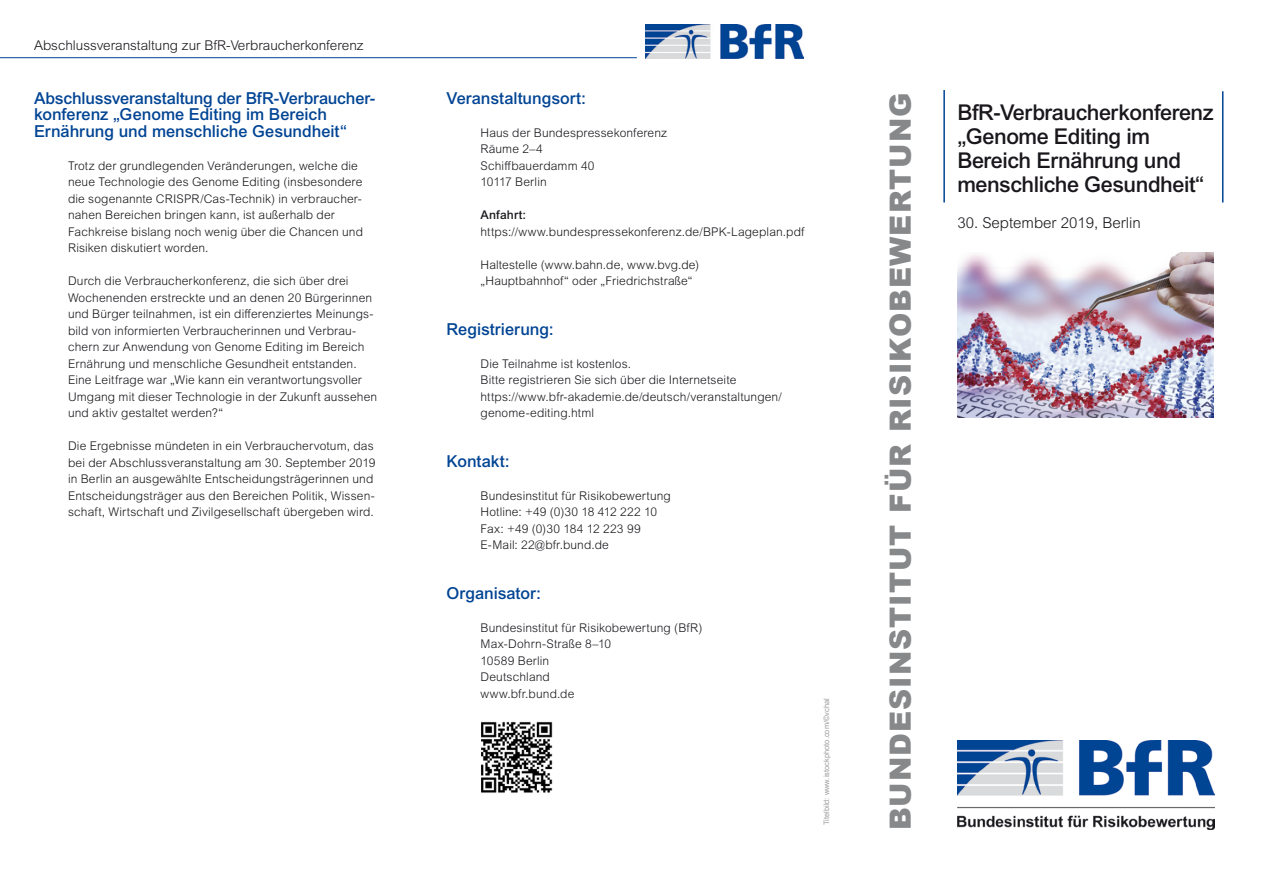
<style>
.page{position:relative;width:1263px;height:893px;background:#fff}
.page>*{position:absolute;margin:0;border:0;box-sizing:border-box;transform-origin:0 0}
.t1{font:900 29.25px "Arial";letter-spacing:.035em;color:#87888a}
.t2{font:500 21.75px/24px "Arial MT Pro";letter-spacing:-.02em;color:#1a171c}
.t3{font:500 16.5px/16.5px "Arial MT Pro";color:#004494}
.t4{font:300 15px "Arial MT Pro";color:#1a171c}
.t5{font:300 13.5px "Arial MT Pro";color:#1a171c}
.t6{font:300 12px/16.5px "Arial MT Pro";letter-spacing:.01em;color:#1a171c}
.t7{font:500 12px "Arial MT Pro";letter-spacing:.015em;color:#1a171c}
.t8{font:7.5px "Arial";color:#9d9ea0}
</style>
<div class="page">
<img style="left:957px;top:740px;width:257px;height:90px">
<hr style="left:1222px;top:91px;width:1px;height:112px;background:#004494">
<hr style="left:943px;top:90px;width:2px;height:113px;background:#004494">
<img style="left:958px;top:252px;width:255px;height:165px">
<img style="left:645px;top:24px;width:159px;height:34px">
<hr style="left:0;top:57px;width:637px;height:1px;background:#004494">
<img style="left:481px;top:721px;width:72px;height:72px">
<p class="t5" style="left:34px;top:36px;width:331px">Abschlussveranstaltung zur BfR-Verbraucherkonferenz</p>
<p class="t3" style="left:34px;top:90px;width:343px">Abschlussveranstaltung der BfR-Verbraucher&shy;konferenz „Genome Editing im Bereich<br>Ernährung und menschliche Gesundheit“</p>
<p class="t6" style="left:68px;top:157px;width:296px">Trotz der grundlegenden Veränderungen, welche die neue Technologie des Genome Editing (insbesondere die sogenannte CRISPR/Cas-Technik) in verbraucher&shy;nahen Bereichen bringen kann, ist außerhalb der Fachkreise bislang noch wenig über die Chancen und Risiken diskutiert worden.</p>
<p class="t6" style="left:68px;top:273px;width:311px">Durch die Verbraucherkonferenz, die sich über drei Wochenenden erstreckte und an denen 20 Bürgerinnen und Bürger teilnahmen, ist ein differenziertes Meinungs&shy;bild von informierten Verbraucherinnen und Verbrau&shy;chern zur Anwendung von Genome Editing im Bereich Ernährung und menschliche Gesundheit entstanden.<br>Eine Leitfrage war „Wie kann ein verantwortungsvoller Umgang mit dieser Technologie in der Zukunft aussehen und aktiv gestaltet werden?“</p>
<p class="t6" style="left:68px;top:438px;width:309px">Die Ergebnisse mündeten in ein Verbrauchervotum, das bei der Abschlussveranstaltung am 30. September 2019 in Berlin an ausgewählte Entscheidungsträgerinnen und Entscheidungsträger aus den Bereichen Politik, Wissen&shy;schaft, Wirtschaft und Zivilgesellschaft übergeben wird.</p>
<p class="t3" style="left:446px;top:90px;width:141px">Veranstaltungsort:</p>
<p class="t6" style="left:480px;top:124px;width:188px">Haus der Bundespressekonferenz</p>
<p class="t6" style="left:480px;top:141px;width:64px">Räume 2–4</p>
<p class="t6" style="left:480px;top:157px;width:116px">Schiffbauerdamm 40</p>
<p class="t6" style="left:480px;top:174px;width:68px">10117 Berlin</p>
<p class="t7" style="left:480px;top:208px;width:47px">Anfahrt:</p>
<p class="t6" style="left:480px;top:223px;width:326px">https://www.bundespressekonferenz.de/BPK-Lageplan.pdf</p>
<p class="t6" style="left:480px;top:256px;width:220px">Haltestelle (www.bahn.de, www.bvg.de)</p>
<p class="t6" style="left:480px;top:273px;width:214px">„Hauptbahnhof“ oder „Friedrichstraße“</p>
<p class="t3" style="left:446px;top:321px;width:109px">Registrierung:</p>
<p class="t6" style="left:480px;top:355px;width:152px">Die Teilnahme ist kostenlos.</p>
<p class="t6" style="left:480px;top:372px;width:257px">Bitte registrieren Sie sich über die Internetseite</p>
<p class="t6" style="left:480px;top:388px;width:303px">https://www.bfr-akademie.de/deutsch/veranstaltungen/ genome-editing.html</p>
<p class="t3" style="left:446px;top:453px;width:65px">Kontakt:</p>
<p class="t6" style="left:480px;top:487px;width:192px">Bundesinstitut für Risikobewertung</p>
<p class="t6" style="left:480px;top:504px;width:178px">Hotline: +49 (0)30 18 412 222 10</p>
<p class="t6" style="left:480px;top:520px;width:162px">Fax: +49 (0)30 184 12 223 99</p>
<p class="t6" style="left:480px;top:537px;width:130px">E-Mail: 22@bfr.bund.de</p>
<p class="t3" style="left:446px;top:585px;width:96px">Organisator:</p>
<p class="t6" style="left:480px;top:619px;width:223px">Bundesinstitut für Risikobewertung (BfR)</p>
<p class="t6" style="left:480px;top:636px;width:132px">Max-Dohrn-Straße 8–10</p>
<p class="t6" style="left:480px;top:652px;width:70px">10589 Berlin</p>
<p class="t6" style="left:480px;top:669px;width:71px">Deutschland</p>
<p class="t6" style="left:480px;top:685px;width:95px">www.bfr.bund.de</p>
<p class="t8" style="left:821px;top:825px;width:128px;rotate:-90deg">Titelbild: www.istockphoto.com/©vchal</p>
<p class="t1" style="left:879px;top:830px;width:738px;rotate:-90deg">BUNDESINSTITUT FÜR RISIKOBEWERTUNG</p>
<p class="t2" style="left:957px;top:101px;width:258px">BfR-Verbraucherkonferenz „Genome Editing im<br>Bereich Ernährung und menschliche Gesundheit“</p>
<p class="t4" style="left:957px;top:214px;width:185px">30. September 2019, Berlin</p>
</div>
